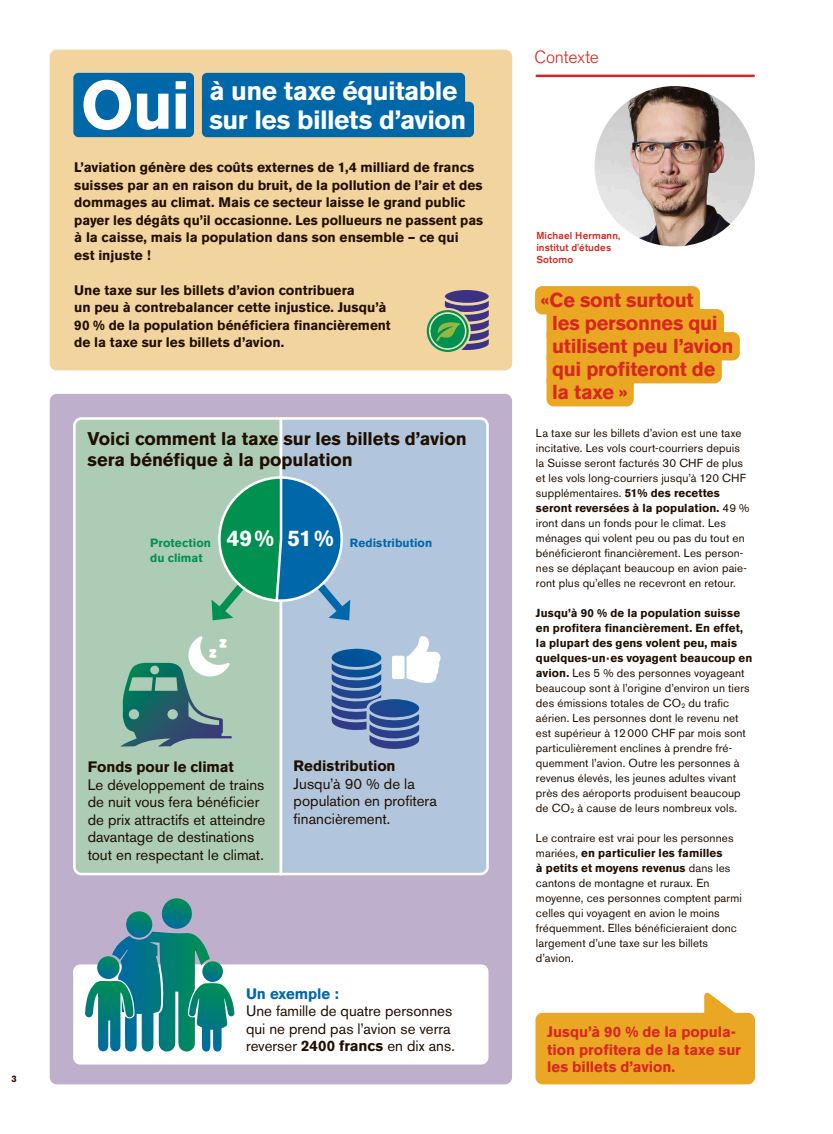
<style>
.page{position:relative;width:833px;height:1134px;background:#fff}
.page>*{position:absolute;margin:0;border:0;box-sizing:border-box;transform-origin:0 0}
.t1{font:700 67.25px "Akzidenz Grotesk BE";color:#fff}
.t2{font:700 26.25px/28.9px "Akzidenz Grotesk BE";letter-spacing:-.02em;color:#fff}
.t3{font:700 22.5px "Akzidenz Grotesk BE";color:#fff}
.t4{font:700 20px/23px "Akzidenz Grotesk BE";letter-spacing:-.015em;color:#d82621}
.t5{font:700 18.25px/21.2px "Akzidenz Grotesk BE";letter-spacing:-.005em;color:#200e00}
.t6{font:300 17.5px "Akzidenz Grotesk BE";letter-spacing:-.015em;color:#d82621}
.t7{font:15px/17.5px "Akzidenz Grotesk BE";color:#200e00}
.t8{font:700 15px/17.5px "Akzidenz Grotesk BE";letter-spacing:-.005em;color:#d82621}
.t9{font:700 15px "Akzidenz Grotesk BE";letter-spacing:-.005em;color:#200e00}
.t10{font:700 15px "Akzidenz Grotesk BE";letter-spacing:-.005em;color:#0067a9}
.t11{font:700 13.75px/17.5px "Akzidenz Grotesk BE";color:#200e00}
.t12{font:700 11.88px/15px "Akzidenz Grotesk BE";letter-spacing:.005em;color:#009150}
.t13{font:700 11.88px "Akzidenz Grotesk BE";letter-spacing:.005em;color:#0067a9}
.t14{font:11.5px/15px "Akzidenz Grotesk BE";letter-spacing:.01em;color:#200e00}
.t15{font:500 10px/11.9px "Akzidenz Grotesk BE";letter-spacing:.015em;color:#d82621}
.t16{font:700 9.38px "Akzidenz Grotesk BE";color:#200e00}
.s1{font-weight:700}
.s2{font-size:6.75px}
</style>
<div class="page">
<div style="left:50px;top:394px;width:462px;height:690px;background:#beafcc;border-radius:7px"></div>
<div style="left:50px;top:50px;width:462px;height:320px;background:#f2d59e;border-radius:7px"></div>
<div style="left:73px;top:417px;width:205px;height:459px;background:#acccb5"></div>
<div style="left:278px;top:417px;width:211px;height:459px;background:#b1c6dc"></div>
<svg style="left:120px;top:636px;width:112px;height:110px;background:#7aa59b"></svg>
<svg style="left:331px;top:636px;width:109px;height:103px;background:#839ec4"></svg>
<div style="left:73px;top:964px;width:415px;height:100px;background:#fff;border-radius:7px"></div>
<svg style="left:426px;top:290px;width:63px;height:62px"></svg>
<svg style="left:208px;top:475px;width:146px;height:149px;background:#54a2a2"></svg>
<div style="left:535px;top:1013px;width:220px;height:71px;background:#eaa723;border-radius:7px"></div>
<svg style="left:704px;top:992px;width:32px;height:21px"></svg>
<svg style="left:85px;top:898px;width:150px;height:154px"></svg>
<img style="left:594px;top:86px;width:161px;height:160px;border-radius:80px">
<hr style="left:537px;top:75px;width:216px;height:2px;background:#d82621">
<svg style="left:535px;top:286px;width:205px;height:120px"></svg>
<div style="left:73px;top:73px;width:121px;height:64px;background:#0067a9;border-radius:5px"></div>
<div style="left:202px;top:73px;width:272px;height:64px;background:#0067a9"></div>
<p class="t16" style="left:12px;top:1073px;width:7px">3</p>
<h1 class="t1" style="left:81px;top:66px;width:111px">Oui</h1>
<h2 class="t2" style="left:209px;top:77px;width:258px">à une taxe équitable sur les billets d’avion</h2>
<p class="t11" style="left:74px;top:159px;width:410px">L’aviation génère des coûts externes de 1,4 milliard de francs suisses par an en raison du bruit, de la pollution de l’air et des dommages au climat. Mais ce secteur laisse le grand public payer les dégâts qu’il occasionne. Les pollueurs ne passent pas à la caisse, mais la population dans son ensemble – ce qui<br>est injuste !</p>
<p class="t11" style="left:74px;top:281px;width:318px">Une taxe sur les billets d’avion contribuera<br>un peu à contrebalancer cette injustice. Jusqu’à 90 % de la population bénéficiera financièrement de la taxe sur les billets d’avion.</p>
<h3 class="t5" style="left:87px;top:428px;width:381px">Voici comment la taxe sur les billets d’avion sera bénéfique à la population</h3>
<h3 class="t3" style="left:227px;top:525px;width:108px">49% 51%</h3>
<p class="t12" style="left:150px;top:535px;width:62px">Protection du climat</p>
<p class="t13" style="left:350px;top:535px;width:84px">Redistribution</p>
<h3 class="t9" style="left:88px;top:758px;width:147px">Fonds pour le climat</h3>
<h3 class="t7" style="left:88px;top:776px;width:179px">Le développement de trains de nuit vous fera bénéficier de prix attractifs et atteindre davantage de destinations tout en respectant le climat.</h3>
<h3 class="t9" style="left:294px;top:757px;width:104px">Redistribution</h3>
<h3 class="t7" style="left:294px;top:775px;width:145px">Jusqu’à 90 % de la population en profitera financièrement.</h3>
<h3 class="t10" style="left:246px;top:985px;width:94px">Un exemple :</h3>
<h3 class="t7" style="left:246px;top:1002px;width:210px">Une famille de quatre personnes qui ne prend pas l’avion se verra reverser <span class="s1">2400 francs</span> en dix ans.</h3>
<h3 class="t6" style="left:534px;top:47px;width:66px">Contexte</h3>
<p class="t15" style="left:536px;top:230px;width:86px">Michael Hermann, institut d'études<br>Sotomo</p>
<h3 class="t4" style="left:552px;top:289px;width:183px;text-indent:-11px">«Ce sont surtout<br>les personnes qui utilisent peu l’avion qui profiteront de la taxe »</h3>
<p class="t14" style="left:536px;top:426px;width:215px">La taxe sur les billets d’avion est une taxe incitative. Les vols court-courriers depuis la Suisse seront facturés 30 CHF de plus et les vols long-courriers jusqu’à 120 CHF supplémentaires. <span class="s1">51% des recettes seront reversées à la population.</span> 49 % iront dans un fonds pour le climat. Les ménages qui volent peu ou pas du tout en bénéficieront financièrement. Les person&shy;nes se déplaçant beaucoup en avion paie&shy;ront plus qu’elles ne recevront en retour.</p>
<p class="t14" style="left:536px;top:605px;width:218px"><span class="s1">Jusqu’à 90 % de la population suisse en profitera financièrement. En effet, la plupart des gens volent peu, mais quelques-un·es voyagent beaucoup en avion.</span> Les 5 % des personnes voyageant beaucoup sont à l’origine d’environ un tiers des émissions totales de CO<span class="s2">2</span> du trafic aérien. Les personnes dont le revenu net est supérieur à 12000 CHF par mois sont particulièrement enclines à prendre fré&shy;quemment l’avion. Outre les personnes à revenus élevés, les jeunes adultes vivant près des aéroports produisent beaucoup de CO<span class="s2">2</span> à cause de leurs nombreux vols.</p>
<p class="t14" style="left:536px;top:831px;width:207px">Le contraire est vrai pour les personnes mariées, <span class="s1">en particulier les familles<br>à petits et moyens revenus</span> dans les cantons de montagne et ruraux. En moyenne, ces personnes comptent parmi celles qui voyagent en avion le moins fréquemment. Elles bénéficieraient donc largement d’une taxe sur les billets d’avion.</p>
<h3 class="t8" style="left:547px;top:1023px;width:195px">Jusqu’à 90 % de la popula&shy;tion profitera de la taxe sur les billets d’avion.</h3>
</div>
